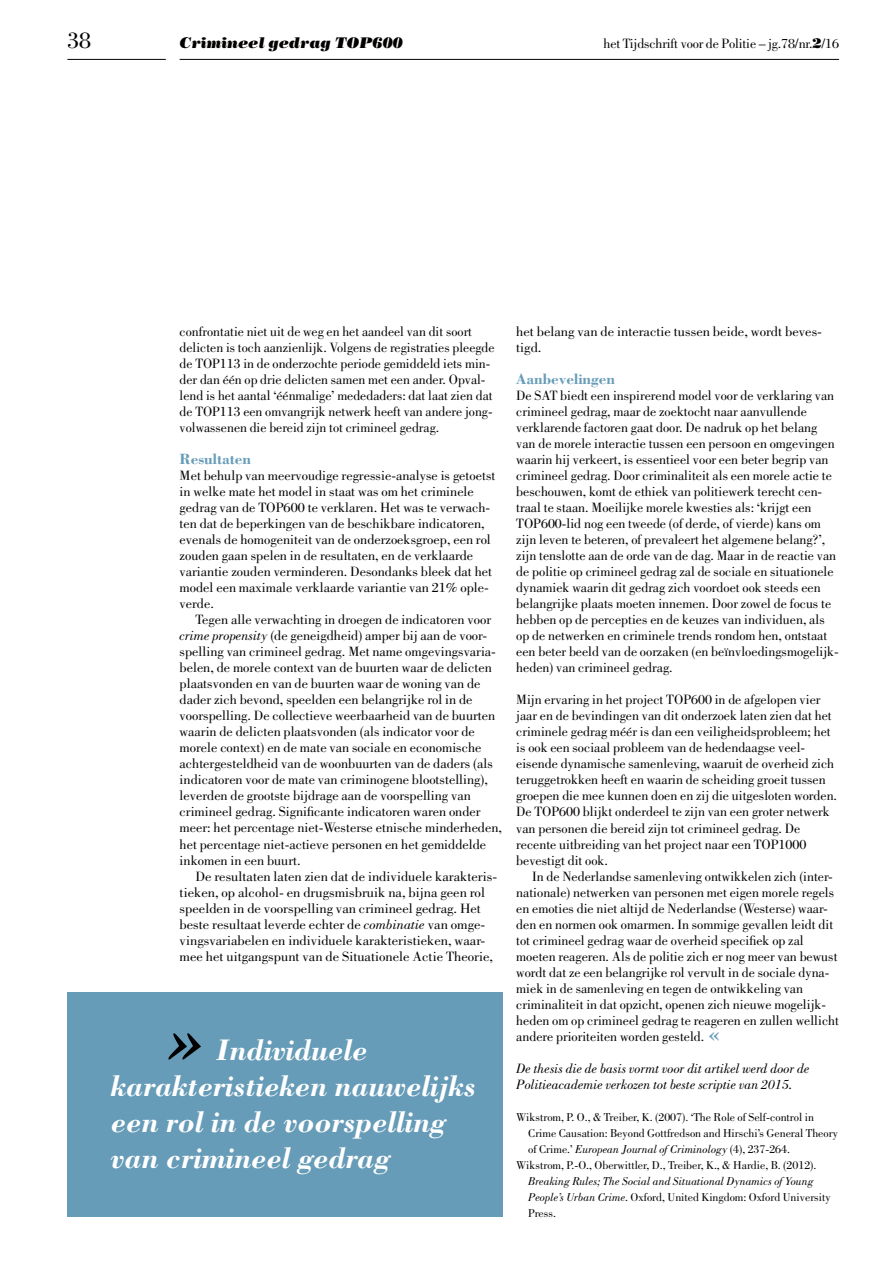
<style>
.page{position:relative;width:893px;height:1263px;background:#fff}
.page>*{position:absolute;margin:0;border:0;box-sizing:border-box;transform-origin:0 0}
.t1{font:italic 700 30.6px/36.2px "Bodoni Std";color:#fff}
.t2{font:23.7px "Bodoni Std";color:#040000}
.t3{font:700 15.3px "Bodoni Std";color:#679cb8}
.t4{font:italic 15.3px "Bodoni Std Poster";color:#040000}
.t5{font:13.95px/16px "Bodoni Std";color:#040000}
.t6{font:13.95px/16px "Bodoni Std";color:#040000;scale:1.04 1}
.t7{font:italic 13.95px/16px "Bodoni Std";color:#040000}
.t8{font:11.85px "Bodoni Std";color:#040000}
.t9{font:italic 11.85px/16px "Bodoni Std";color:#040000}
.s1{font-family:"Bodoni Std Poster"}
.s2{font-style:italic}
.s3{font-weight:700;font-size:27.9px;color:#679cb8}
.s4{font-style:normal}
</style>
<div class="page">
<hr style="left:180px;top:59px;width:659px;height:1px;background:#040000">
<hr style="left:67px;top:59px;width:99px;height:1px;background:#040000">
<div style="left:67px;top:993px;width:435px;height:224px;background:#679cb8"></div>
<svg style="left:168px;top:1033px;width:33px;height:27px"></svg>
<h2 class="t2" style="left:67px;top:31px;width:25px">38</h2>
<p class="t4" style="left:180px;top:37px;width:225px">Crimineel gedrag TOP600</p>
<p class="t5" style="left:603px;top:37px;width:237px">het Tijdschrift voor de Politie – jg.78/nr.<span class="s1">2</span>/16</p>
<p class="t5" style="left:180px;top:325px;width:316px">confrontatie niet uit de weg en het aandeel van dit soort delicten is toch aanzienlijk. Volgens de registraties pleegde de TOP113 in de onderzochte periode gemiddeld iets min&shy;der dan één op drie delicten samen met een ander. Opval&shy;lend is het aantal ‘éénmalige’ mededaders: dat laat zien dat de TOP113 een omvangrijk netwerk heeft van andere jong&shy;volwassenen die bereid zijn tot crimineel gedrag.</p>
<p class="t3" style="left:180px;top:453px;width:73px">Resultaten</p>
<p class="t5" style="left:180px;top:469px;width:317px">Met behulp van meervoudige regressie-analyse is getoetst in welke mate het model in staat was om het criminele gedrag van de TOP600 te verklaren. Het was te verwach&shy;ten dat de beperkingen van de beschikbare indicatoren, evenals de homogeniteit van de onderzoeksgroep, een rol zouden gaan spelen in de resultaten, en de verklaarde variantie zouden verminderen. Desondanks bleek dat het model een maximale verklaarde variantie van 21% ople&shy;verde.</p>
<p class="t5" style="left:180px;top:613px;width:324px;text-indent:16px">Tegen alle verwachting in droegen de indicatoren voor <span class="s2">crime propensity</span> (de geneigdheid) amper bij aan de voor&shy;spelling van crimineel gedrag. Met name omgevingsvaria&shy;belen, de morele context van de buurten waar de delicten plaatsvonden en van de buurten waar de woning van de dader zich bevond, speelden een belangrijke rol in de voorspelling. De collectieve weerbaarheid van de buurten waarin de delicten plaatsvonden (als indicator voor de morele context) en de mate van sociale en economische achtergesteldheid van de woonbuurten van de daders (als indicatoren voor de mate van criminogene blootstelling), leverden de grootste bijdrage aan de voorspelling van crimineel gedrag. Significante indicatoren waren onder meer: het percentage niet-Westerse etnische minderheden, het percentage niet-actieve personen en het gemiddelde inkomen in een buurt.</p>
<p class="t6" style="left:180px;top:869px;width:307px;text-indent:16px">De resultaten laten zien dat de individuele karakteris&shy;tieken, op alcohol- en drugsmisbruik na, bijna geen rol speelden in de voorspelling van crimineel gedrag. Het beste resultaat leverde echter de <span class="s2">combinatie</span> van omge&shy;vingsvariabelen en individuele karakteristieken, waar&shy;mee het uitgangspunt van de Situationele Actie Theorie,</p>
<h1 class="t1" style="left:111px;top:1034px;width:366px;text-indent:105px">Individuele karakteristieken nauwelijks een rol in de voorspelling van crimineel gedrag</h1>
<p class="t6" style="left:516px;top:325px;width:296px">het belang van de interactie tussen beide, wordt beves&shy;tigd.</p>
<p class="t3" style="left:516px;top:373px;width:100px">Aanbevelingen</p>
<p class="t5" style="left:516px;top:389px;width:324px">De SAT biedt een inspirerend model voor de verklaring van crimineel gedrag, maar de zoektocht naar aanvullende verklarende factoren gaat door. De nadruk op het belang van de morele interactie tussen een persoon en omgevingen waarin hij verkeert, is essentieel voor een beter begrip van crimineel gedrag. Door criminaliteit als een morele actie te beschouwen, komt de ethiek van politiewerk terecht cen&shy;traal te staan. Moeilijke morele kwesties als: ‘krijgt een TOP600-lid nog een tweede (of derde, of vierde) kans om zijn leven te beteren, of prevaleert het algemene belang?’, zijn tenslotte aan de orde van de dag. Maar in de reactie van de politie op crimineel gedrag zal de sociale en situationele dynamiek waarin dit gedrag zich voordoet ook steeds een belangrijke plaats moeten innemen. Door zowel de focus te hebben op de percepties en de keuzes van individuen, als op de netwerken en criminele trends rondom hen, ontstaat een beter beeld van de oorzaken (en beïnvloedingsmogelijk&shy;heden) van crimineel gedrag.</p>
<p class="t5" style="left:516px;top:693px;width:322px">Mijn ervaring in het project TOP600 in de afgelopen vier jaar en de bevindingen van dit onderzoek laten zien dat het criminele gedrag méér is dan een veiligheidsprobleem; het is ook een sociaal probleem van de hedendaagse veel&shy;eisende dynamische samenleving, waaruit de overheid zich teruggetrokken heeft en waarin de scheiding groeit tussen groepen die mee kunnen doen en zij die uitgesloten worden.<br>De TOP600 blijkt onderdeel te zijn van een groter netwerk van personen die bereid zijn tot crimineel gedrag. De recente uitbreiding van het project naar een TOP1000 bevestigt dit ook.</p>
<p class="t5" style="left:516px;top:869px;width:324px;text-indent:16px">In de Nederlandse samenleving ontwikkelen zich (inter&shy;nationale) netwerken van personen met eigen morele regels en emoties die niet altijd de Nederlandse (Westerse) waar&shy;den en normen ook omarmen. In sommige gevallen leidt dit tot crimineel gedrag waar de overheid specifiek op zal moeten reageren. Als de politie zich er nog meer van bewust wordt dat ze een belangrijke rol vervult in de sociale dyna&shy;miek in de samenleving en tegen de ontwikkeling van criminaliteit in dat opzicht, openen zich nieuwe mogelijk&shy;heden om op crimineel gedrag te reageren en zullen wellicht andere prioriteiten worden gesteld. <span class="s3">«</span></p>
<p class="t7" style="left:516px;top:1061px;width:295px">De thesis die de basis vormt voor dit artikel werd door de<br>Politieacademie verkozen tot beste scriptie van 2015.</p>
<p class="t8" style="left:516px;top:1112px;width:299px">Wikstrom, P. O., &amp; Treiber, K. (2007). ‘The Role of Self-control in</p>
<p class="t8" style="left:528px;top:1128px;width:311px">Crime Causation: Beyond Gottfredson and Hirschi’s General Theory</p>
<p class="t9" style="left:528px;top:1142px;width:263px"><span class="s4">of Crime.’</span> European Journal of Criminology <span class="s4">(4), 237-264.</span></p>
<p class="t8" style="left:516px;top:1160px;width:302px">Wikstrom, P.-O., Oberwittler, D., Treiber, K., &amp; Hardie, B. (2012).</p>
<p class="t9" style="left:528px;top:1174px;width:304px">Breaking Rules; The Social and Situational Dynamics of Young<br>People’s Urban Crime<span class="s4">. Oxford, United Kingdom: Oxford University<br>Press.</span></p>
</div>
